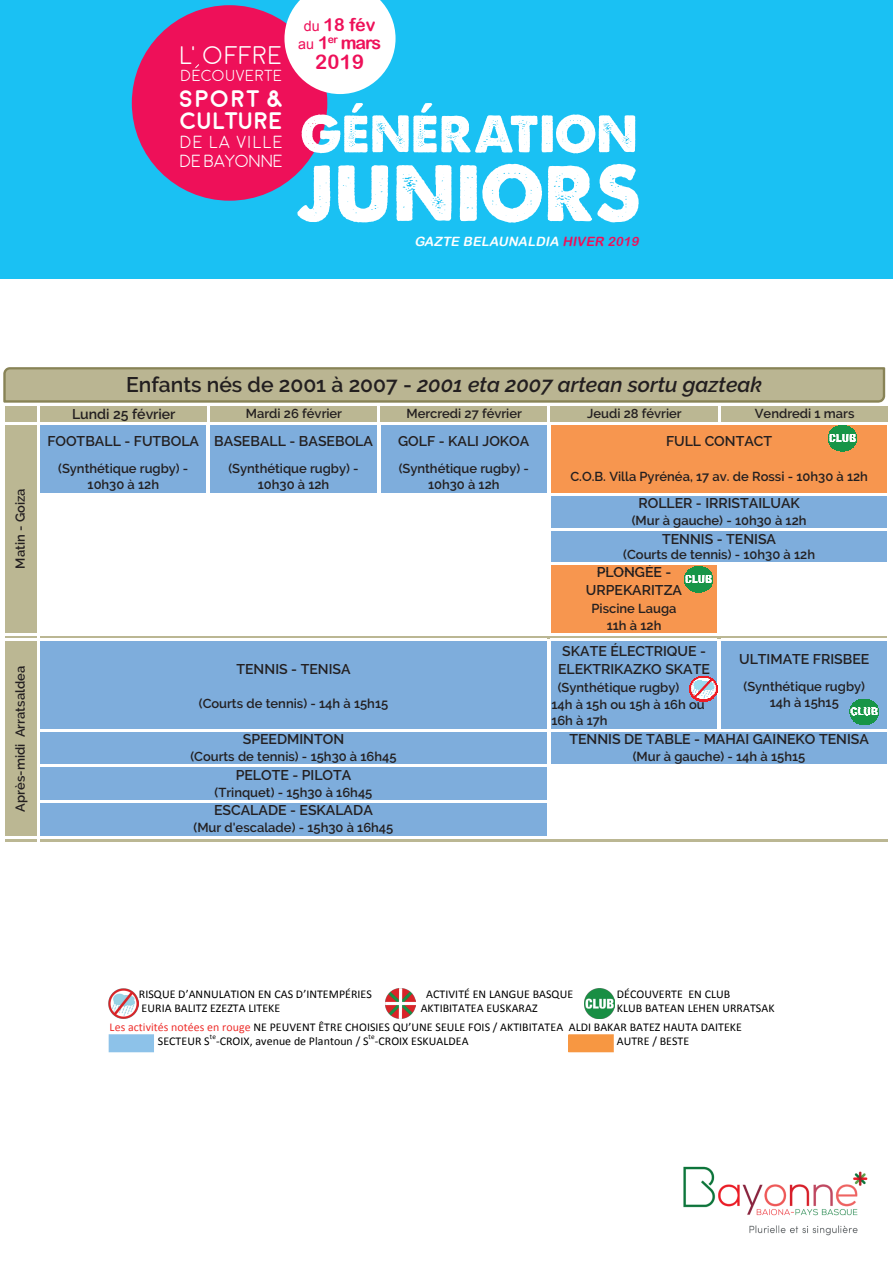
<style>
.page{position:relative;width:893px;height:1263px;background:#fff}
.page>*{position:absolute;margin:0;border:0;box-sizing:border-box;transform-origin:0 0}
.t1{font:300 25.5px "Moon";color:#fff}
.t2{font:700 23.85px/22.4px "Moon";letter-spacing:-.03em;color:#fff}
.t3{font:italic 600 21.15px "Raleway";color:#231f20}
.t4{font:20.25px "Arial Rounded MT Bold";color:#ee1059}
.t5{font:17.85px/18.3px "Arial Rounded MT Bold";letter-spacing:-.03em;color:#ee1059;text-align:center}
.t6{font:300 17.55px/19.2px "Moon";letter-spacing:-.05em;color:#fff}
.t7{font:300 15.9px "Moon";color:#fff}
.t8{font:600 14.1px/17.5px "Raleway";color:#231f20;text-align:center}
.t9{font:600 12.9px/16.4px "Raleway";color:#231f20;text-align:center}
.t10{font:italic 12.9px "Arial Rounded MT Bold";color:#fff}
.t11{font:11.85px/18.3px "Calibri";letter-spacing:.005em;color:#000001}
.t12{font:7.2px "Calibri";color:#000001}
.s1{font-family:"Arial";font-size:14.25px}
.s2{color:#ee1059}
.s3{font-style:normal}
.s4{color:#ee2f2c}
</style>
<div class="page">
<div style="left:0;top:0;width:893px;height:279px;background:#1ac1f3"></div>
<div style="left:132px;top:5px;width:195px;height:196px;background:#ee1059;border-radius:50%"></div>
<svg style="left:284px;top:0;width:112px;height:94px"></svg>
<svg style="left:297px;top:164px;width:342px;height:59px"></svg>
<svg style="left:302px;top:103px;width:333px;height:50px"></svg>
<img style="left:683px;top:1166px;width:185px;height:70px">
<div style="left:4px;top:423px;width:34px;height:71px;background:#bbb793"></div>
<div style="left:38px;top:423px;width:511px;height:71px;background:#7eaddc"></div>
<div style="left:549px;top:423px;width:340px;height:71px;background:#f7964f"></div>
<div style="left:4px;top:494px;width:34px;height:70px;background:#bbb793"></div>
<div style="left:549px;top:494px;width:340px;height:70px;background:#7eaddc"></div>
<div style="left:4px;top:564px;width:34px;height:8px;background:#bbb793"></div>
<div style="left:549px;top:564px;width:170px;height:8px;background:#f7964f"></div>
<hr style="left:39px;top:493px;width:168px;height:2px;background:#fff">
<hr style="left:210px;top:493px;width:167px;height:2px;background:#fff">
<hr style="left:380px;top:493px;width:167px;height:2px;background:#fff">
<hr style="left:207px;top:422px;width:3px;height:108px;background:#fff">
<hr style="left:377px;top:422px;width:3px;height:108px;background:#fff">
<hr style="left:550px;top:562px;width:167px;height:3px;background:#fff">
<hr style="left:37px;top:406px;width:2px;height:166px;background:#fff">
<hr style="left:547px;top:422px;width:3px;height:150px;background:#fff">
<hr style="left:717px;top:562px;width:4px;height:10px;background:#fff">
<hr style="left:888px;top:422px;width:3px;height:150px;background:#fff">
<hr style="left:550px;top:493px;width:338px;height:2px;background:#fff">
<hr style="left:550px;top:529px;width:338px;height:2px;background:#fff">
<hr style="left:721px;top:562px;width:167px;height:3px;background:#fff">
<svg style="left:3px;top:367px;width:885px;height:85px"></svg>
<div style="left:4px;top:572px;width:34px;height:62px;background:#bbb793"></div>
<div style="left:549px;top:572px;width:170px;height:62px;background:#f7964f"></div>
<svg style="left:5px;top:636px;width:882px;height:3px;fill:#bbb793"></svg>
<div style="left:4px;top:640px;width:34px;height:126px;background:#bbb793"></div>
<div style="left:38px;top:640px;width:851px;height:126px;background:#7eaddc"></div>
<div style="left:4px;top:766px;width:34px;height:72px;background:#bbb793"></div>
<div style="left:38px;top:766px;width:511px;height:72px;background:#7eaddc"></div>
<div style="left:4px;top:837px;width:885px;height:6px;background:#bbb793"></div>
<hr style="left:4px;top:633px;width:203px;height:2px;background:#fff">
<hr style="left:550px;top:633px;width:167px;height:2px;background:#fff">
<hr style="left:547px;top:572px;width:3px;height:63px;background:#fff">
<hr style="left:4px;top:639px;width:543px;height:2px;background:#fff">
<hr style="left:717px;top:572px;width:4px;height:63px;background:#fff">
<hr style="left:550px;top:639px;width:167px;height:2px;background:#fff">
<hr style="left:39px;top:729px;width:508px;height:2px;background:#fff">
<hr style="left:550px;top:729px;width:167px;height:2px;background:#fff">
<hr style="left:39px;top:765px;width:508px;height:2px;background:#fff">
<hr style="left:39px;top:801px;width:508px;height:2px;background:#fff">
<hr style="left:4px;top:836px;width:543px;height:3px;background:#fff">
<hr style="left:888px;top:572px;width:3px;height:267px;background:#fff">
<hr style="left:37px;top:572px;width:2px;height:272px;background:#fff">
<hr style="left:547px;top:639px;width:3px;height:200px;background:#fff">
<hr style="left:717px;top:639px;width:4px;height:92px;background:#fff">
<hr style="left:721px;top:639px;width:167px;height:2px;background:#fff">
<hr style="left:721px;top:729px;width:167px;height:2px;background:#fff">
<hr style="left:550px;top:765px;width:338px;height:2px;background:#fff">
<hr style="left:550px;top:836px;width:338px;height:3px;background:#fff">
<hr style="left:4px;top:842px;width:886px;height:2px;background:#fff">
<svg style="left:689px;top:676px;width:28px;height:26px"></svg>
<svg style="left:684px;top:566px;width:29px;height:27px"></svg>
<svg style="left:850px;top:699px;width:28px;height:26px"></svg>
<img style="left:385px;top:988px;width:30px;height:30px">
<img style="left:585px;top:988px;width:30px;height:30px">
<img style="left:108px;top:988px;width:30px;height:30px">
<div style="left:109px;top:1035px;width:44px;height:16px;background:#8dc2e9"></div>
<div style="left:109px;top:1034px;width:45px;height:18px;border:1px solid #8dc2e9"></div>
<div style="left:569px;top:1035px;width:44px;height:16px;background:#f79742"></div>
<div style="left:568px;top:1034px;width:46px;height:18px;border:1px solid #f79742"></div>
<h1 class="t1" style="left:180px;top:42px;width:104px">L’OFFRE</h1>
<p class="t7" style="left:180px;top:68px;width:104px">DECOUVERTE</p>
<h2 class="t2" style="left:179px;top:88px;width:106px">SPORT &amp;<br>CULTURE</h2>
<h3 class="t6" style="left:179px;top:133px;width:105px">DE LA VILLE<br>DE BAYONNE</h3>
<h3 class="t5" style="left:298px;top:15px;width:84px"><span class="s1">du</span> 18 fév <span class="s1">au</span> 1<sup>er</sup> mars</h3>
<h3 class="t4" style="left:315px;top:50px;width:51px">2019</h3>
<p class="t10" style="left:414px;top:233px;width:228px">GAZTE BELAUNALDIA <span class="s2">HIVER 2019</span></p>
<p class="t9" style="left:12px;top:569px;width:81px;rotate:-90deg">Matin - Goiza</p>
<p class="t9" style="left:12px;top:811px;width:147px;rotate:-90deg">Après-midi Arratsaldea</p>
<h3 class="t3" style="left:126px;top:373px;width:638px"><span class="s3">Enfants nés de 2001 à 2007 -</span> 2001 eta 2007 artean sortu gazteak</h3>
<p class="t8" style="left:72px;top:405px;width:105px">Lundi 25 février</p>
<p class="t9" style="left:246px;top:406px;width:98px">Mardi 26 février</p>
<p class="t9" style="left:406px;top:406px;width:117px">Mercredi 27 février</p>
<p class="t9" style="left:587px;top:406px;width:96px">Jeudi 28 février</p>
<p class="t9" style="left:755px;top:406px;width:101px">Vendredi 1 mars</p>
<p class="t8" style="left:47px;top:432px;width:327px">FOOTBALL - FUTBOLA BASEBALL - BASEBOLA</p>
<p class="t8" style="left:398px;top:432px;width:133px">GOLF - KALI JOKOA</p>
<p class="t9" style="left:58px;top:460px;width:132px">(Synthétique rugby) -<br>10h30 à 12h</p>
<p class="t9" style="left:228px;top:460px;width:132px">(Synthétique rugby) -<br>10h30 à 12h</p>
<p class="t9" style="left:399px;top:460px;width:132px">(Synthétique rugby) -<br>10h30 à 12h</p>
<p class="t8" style="left:638px;top:494px;width:163px">ROLLER - IRRISTAILUAK</p>
<p class="t9" style="left:632px;top:512px;width:176px">(Mur à gauche) - 10h30 à 12h</p>
<p class="t8" style="left:662px;top:530px;width:116px">TENNIS - TENISA</p>
<p class="t9" style="left:623px;top:546px;width:193px">(Courts de tennis) - 10h30 à 12h</p>
<p class="t8" style="left:666px;top:432px;width:108px">FULL CONTACT</p>
<p class="t9" style="left:570px;top:468px;width:299px">C.O.B. Villa Pyrénéa, 17 av. de Rossi - 10h30 à 12h</p>
<p class="t8" style="left:236px;top:660px;width:116px">TENNIS - TENISA</p>
<p class="t9" style="left:199px;top:695px;width:191px">(Courts de tennis) - 14h à 15h15</p>
<p class="t8" style="left:243px;top:730px;width:103px">SPEEDMINTON</p>
<p class="t9" style="left:190px;top:748px;width:208px">(Courts de tennis) - 15h30 à 16h45</p>
<p class="t8" style="left:236px;top:766px;width:117px">PELOTE - PILOTA</p>
<p class="t9" style="left:215px;top:784px;width:159px">(Trinquet) - 15h30 à 16h45</p>
<p class="t8" style="left:214px;top:802px;width:160px">ESCALADE - ESKALADA</p>
<p class="t9" style="left:194px;top:820px;width:201px">(Mur d'escalade) - 15h30 à 16h45</p>
<p class="t8" style="left:586px;top:563px;width:98px">PLONGÉE -<br>URPEKARITZA</p>
<p class="t9" style="left:592px;top:600px;width:86px">Piscine Lauga<br>11h à 12h</p>
<p class="t8" style="left:558px;top:642px;width:153px;text-align:left">SKATE ÉLECTRIQUE -<br>ELEKTRIKAZKO SKATE</p>
<p class="t8" style="left:739px;top:650px;width:132px">ULTIMATE FRISBEE</p>
<p class="t9" style="left:551px;top:680px;width:155px;text-align:left;text-indent:6px">(Synthétique rugby)<br>14h à 15h ou 15h à 16h ou<br>16h à 17h</p>
<p class="t9" style="left:743px;top:678px;width:123px">(Synthétique rugby)<br>14h à 15h15</p>
<p class="t8" style="left:569px;top:730px;width:301px">TENNIS DE TABLE - MAHAI GAINEKO TENISA</p>
<p class="t9" style="left:633px;top:748px;width:174px">(Mur à gauche) - 14h à 15h15</p>
<p class="t11" style="left:139px;top:984px;width:235px">RISQUE D’ANNULATION EN CAS D’INTEMPÉRIES</p>
<p class="t11" style="left:426px;top:984px;width:148px">ACTIVITÉ EN LANGUE BASQUE</p>
<p class="t11" style="left:617px;top:984px;width:115px">DÉCOUVERTE EN CLUB</p>
<p class="t11" style="left:142px;top:999px;width:140px">EURIA BALITZ EZEZTA LITEKE</p>
<p class="t11" style="left:421px;top:999px;width:118px">AKTIBITATEA EUSKARAZ</p>
<p class="t11" style="left:110px;top:999px;width:666px;text-indent:507px">KLUB BATEAN LEHEN URRATSAK<br><span class="s4">Les activités notées en rouge</span> NE PEUVENT ÊTRE CHOISIES QU’UNE SEULE FOIS / AKTIBITATEA ALDI BAKAR BATEZ HAUTA DAITEKE</p>
<p class="t11" style="left:158px;top:1032px;width:53px">SECTEUR S</p>
<p class="t12" style="left:210px;top:1032px;width:8px">te</p>
<p class="t11" style="left:216px;top:1032px;width:154px">-CROIX, avenue de Plantoun / S</p>
<p class="t12" style="left:368px;top:1032px;width:8px">te</p>
<p class="t11" style="left:375px;top:1032px;width:95px">-CROIX ESKUALDEA</p>
<p class="t11" style="left:617px;top:1032px;width:74px">AUTRE / BESTE</p>
</div>
